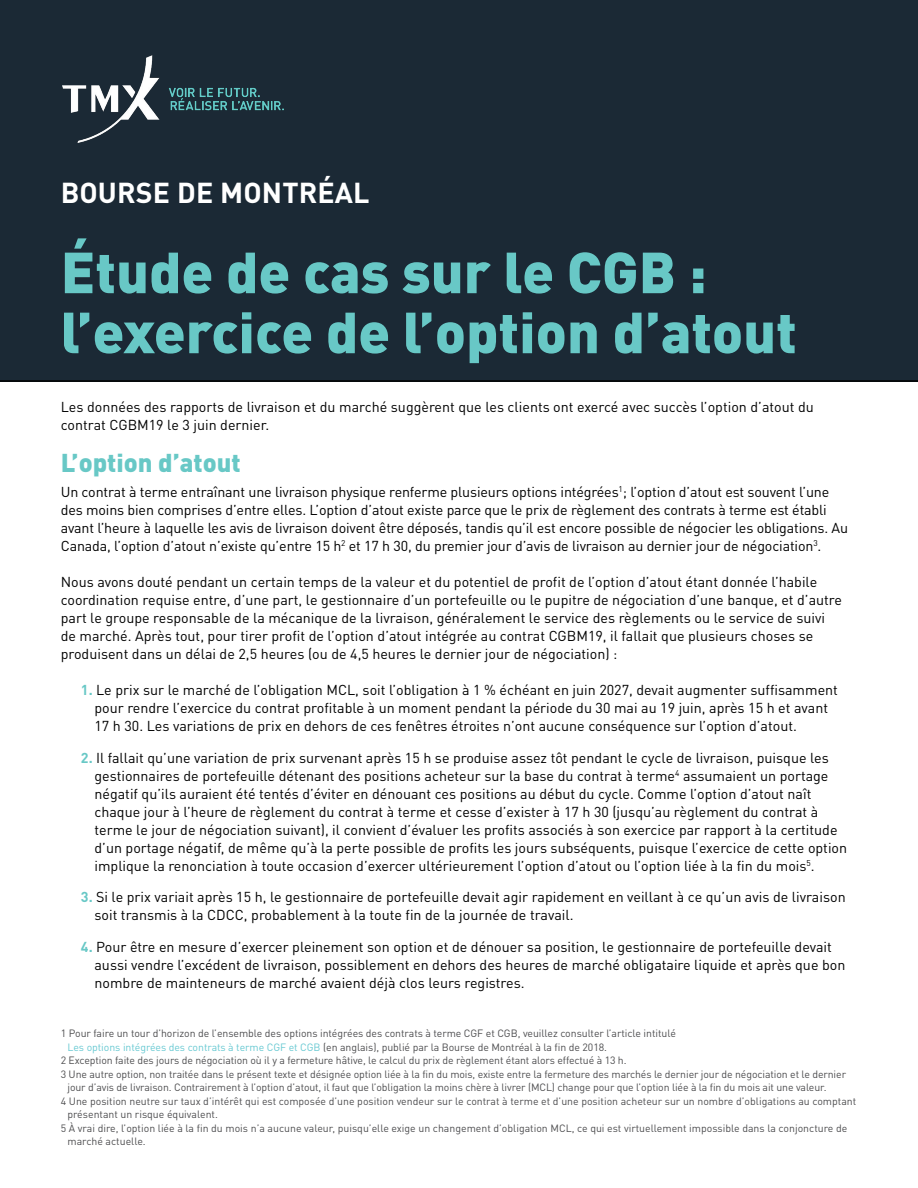
<style>
.page{position:relative;width:918px;height:1188px;background:#fff}
.page>*{position:absolute;margin:0;border:0;box-sizing:border-box;transform-origin:0 0}
.t1{font:900 57px/60px "DIN Pro";color:#68c8c6}
.t2{font:700 28.5px "DIN Pro";letter-spacing:.005em;color:#fff}
.t3{font:900 25.5px "DIN Pro";color:#68c8c6}
.t4{font:14.25px/18px "DIN Pro";color:#000}
.t5{font:10.5px "DIN Pro";letter-spacing:-.01em;color:#4d4d4f}
.s1{font-weight:700;color:#68c8c6}
.s2{color:#67c9d2}
</style>
<div class="page">
<div style="left:0;top:0;width:918px;height:382px;background:#1b2935"></div>
<img style="left:62px;top:55px;width:221px;height:87px">
<h2 class="t2" style="left:61px;top:171px;width:310px">BOURSE DE MONTRÉAL</h2>
<h1 class="t1" style="left:61px;top:239px;width:738px">Étude de cas sur le CGB : l’exercice de l’option d’atout</h1>
<p class="t4" style="left:61px;top:397px;width:755px">Les données des rapports de livraison et du marché suggèrent que les clients ont exercé avec succès l’option d’atout du contrat CGBM19 le 3 juin dernier.</p>
<h3 class="t3" style="left:61px;top:443px;width:181px">L’option d’atout</h3>
<p class="t4" style="left:61px;top:482px;width:789px">Un contrat à terme entraînant une livraison physique renferme plusieurs options intégrées<sup>1</sup>; l’option d’atout est souvent l’une des moins bien comprises d’entre elles. L’option d’atout existe parce que le prix de règlement des contrats à terme est établi avant l’heure à laquelle les avis de livraison doivent être déposés, tandis qu’il est encore possible de négocier les obligations. Au Canada, l’option d’atout n’existe qu’entre 15 h<sup>2</sup> et 17 h 30, du premier jour d’avis de livraison au dernier jour de négociation<sup>3</sup>.</p>
<p class="t4" style="left:61px;top:572px;width:783px">Nous avons douté pendant un certain temps de la valeur et du potentiel de profit de l’option d’atout étant donnée l’habile coordination requise entre, d’une part, le gestionnaire d’un portefeuille ou le pupitre de négociation d’une banque, et d’autre part le groupe responsable de la mécanique de la livraison, généralement le service des règlements ou le service de suivi de marché. Après tout, pour tirer profit de l’option d’atout intégrée au contrat CGBM19, il fallait que plusieurs choses se produisent dans un délai de 2,5 heures (ou de 4,5 heures le dernier jour de négociation) :</p>
<p class="t4" style="left:94px;top:680px;width:745px;text-indent:-13px"><span class="s1">1.</span> Le prix sur le marché de l’obligation MCL, soit l’obligation à 1 % échéant en juin 2027, devait augmenter suffisamment pour rendre l’exercice du contrat profitable à un moment pendant la période du 30 mai au 19 juin, après 15 h et avant<br>17 h 30. Les variations de prix en dehors de ces fenêtres étroites n’ont aucune conséquence sur l’option d’atout.</p>
<p class="t4" style="left:94px;top:747px;width:754px;text-indent:-13px"><span class="s1">2.</span> Il fallait qu’une variation de prix survenant après 15 h se produise assez tôt pendant le cycle de livraison, puisque les gestionnaires de portefeuille détenant des positions acheteur sur la base du contrat à terme<sup>4</sup> assumaient un portage négatif qu’ils auraient été tentés d’éviter en dénouant ces positions au début du cycle. Comme l’option d’atout naît chaque jour à l’heure de règlement du contrat à terme et cesse d’exister à 17 h 30 (jusqu’au règlement du contrat à terme le jour de négociation suivant), il convient d’évaluer les profits associés à son exercice par rapport à la certitude d’un portage négatif, de même qu’à la perte possible de profits les jours subséquents, puisque l’exercice de cette option implique la renonciation à toute occasion d’exercer ultérieurement l’option d’atout ou l’option liée à la fin du mois<sup>5</sup>.</p>
<p class="t4" style="left:94px;top:887px;width:753px;text-indent:-13px"><span class="s1">3.</span> Si le prix variait après 15 h, le gestionnaire de portefeuille devait agir rapidement en veillant à ce qu’un avis de livraison soit transmis à la CDCC, probablement à la toute fin de la journée de travail.</p>
<p class="t4" style="left:94px;top:937px;width:752px;text-indent:-13px"><span class="s1">4.</span> Pour être en mesure d’exercer pleinement son option et de dénouer sa position, le gestionnaire de portefeuille devait aussi vendre l’excédent de livraison, possiblement en dehors des heures de marché obligataire liquide et après que bon nombre de mainteneurs de marché avaient déjà clos leurs registres.</p>
<p class="t5" style="left:61px;top:1025px;width:617px">1 Pour faire un tour d’horizon de l’ensemble des options intégrées des contrats à terme CGF et CGB, veuillez consulter l’article intitulé</p>
<p class="t5" style="left:68px;top:1039px;width:541px"><span class="s2">Les options intégrées des contrats à terme CGF et CGB</span> (en anglais), publié par la Bourse de Montréal à la fin de 2018.</p>
<p class="t5" style="left:61px;top:1052px;width:567px">2 Exception faite des jours de négociation où il y a fermeture hâtive, le calcul du prix de règlement étant alors effectué à 13 h.</p>
<p class="t5" style="left:61px;top:1066px;width:787px">3 Une autre option, non traitée dans le présent texte et désignée option liée à la fin du mois, existe entre la fermeture des marchés le dernier jour de négociation et le dernier</p>
<p class="t5" style="left:68px;top:1079px;width:761px">jour d’avis de livraison. Contrairement à l’option d’atout, il faut que l’obligation la moins chère à livrer (MCL) change pour que l’option liée à la fin du mois ait une valeur.</p>
<p class="t5" style="left:61px;top:1093px;width:797px">4 Une position neutre sur taux d’intérêt qui est composée d’une position vendeur sur le contrat à terme et d’une position acheteur sur un nombre d’obligations au comptant</p>
<p class="t5" style="left:68px;top:1106px;width:152px">présentant un risque équivalent.</p>
<p class="t5" style="left:61px;top:1120px;width:788px">5 À vrai dire, l’option liée à la fin du mois n’a aucune valeur, puisqu’elle exige un changement d’obligation MCL, ce qui est virtuellement impossible dans la conjoncture de</p>
<p class="t5" style="left:68px;top:1133px;width:80px">marché actuelle.</p>
</div>
